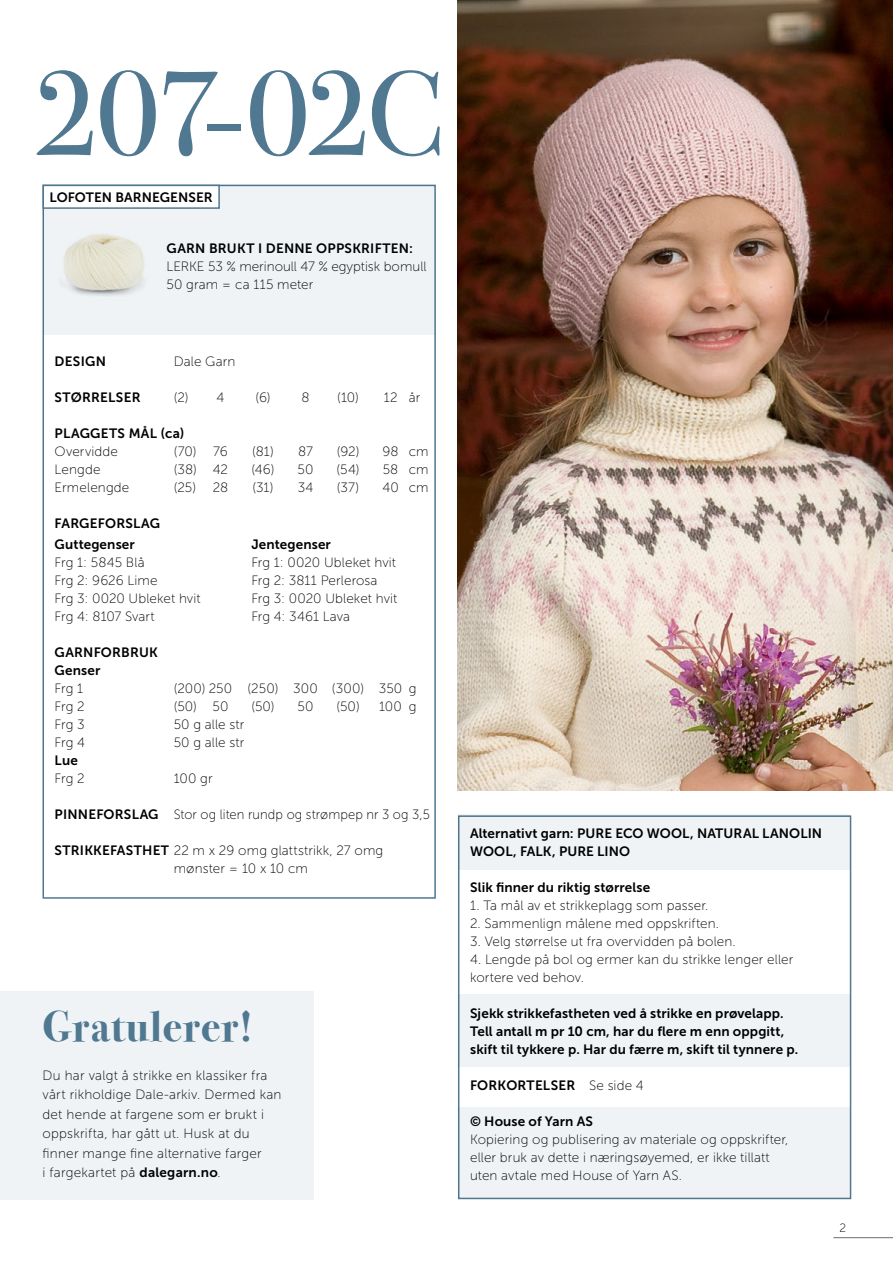
<style>
.page{position:relative;width:893px;height:1263px;background:#fff}
.page>*{position:absolute;margin:0;border:0;box-sizing:border-box;transform-origin:0 0}
.t1{font:120px "Bodoni Svty Two ITCTT";letter-spacing:-.03em;color:#517891}
.t2{font:700 43.5px "Bodoni Svty Two ITCTT";letter-spacing:.02em;color:#517891}
.INNHOLD{font:13.5px/18px "Museo Sans 100";letter-spacing:.01em;color:#000}
.INNHOLD-2{font:13.5px/18px "Museo Sans 700";letter-spacing:.01em;color:#000}
.INNHOLD_-_Midtstilt{font:13.5px "Museo Sans 100";letter-spacing:.02em;color:#000}
.INNHOLD-3{font:13.5px "Museo Sans 100";letter-spacing:.01em;color:#000;scale:.96 1}
.INNHOLD-_Opps{font:13.5px "Museo Sans 700";letter-spacing:.005em;color:#000}
.t3{font:12px "Museo Sans 100";color:#000}
.s1{font-family:"Museo Sans 700"}
.s2{font-family:"Museo Sans 100"}
</style>
<div class="page">
<hr style="left:833px;top:1237px;width:60px;height:1px;background:#6d6e71">
<img style="left:458px;top:0;width:435px;height:791px">
<div style="left:43px;top:185px;width:392px;height:149px;background:#eff3f6"></div>
<div style="left:43px;top:185px;width:176px;height:23px;background:#fff"></div>
<div style="left:43px;top:185px;width:177px;height:24px;border:2px solid #517891"></div>
<img style="left:63px;top:233px;width:82px;height:63px">
<div style="left:458px;top:994px;width:392px;height:72px;background:#eff3f6"></div>
<div style="left:458px;top:1107px;width:392px;height:91px;background:#eff3f6"></div>
<div style="left:458px;top:814px;width:392px;height:56px;background:#eff3f6"></div>
<div style="left:0;top:991px;width:313px;height:208px;background:#eff3f6"></div>
<p class="t1" style="left:34px;top:16px;width:413px">207-02C</p>
<p class="INNHOLD-_Opps" style="left:50px;top:190px;width:165px">LOFOTEN BARNEGENSER</p>
<p class="INNHOLD-2" style="left:167px;top:239px;width:248px">GARN BRUKT I DENNE OPPSKRIFTEN:</p>
<p class="INNHOLD" style="left:167px;top:258px;width:261px">LERKE 53 % merinoull 47 % egyptisk bomull</p>
<p class="INNHOLD" style="left:167px;top:276px;width:148px">50 gram = ca 115 meter</p>
<p class="INNHOLD-2" style="left:55px;top:353px;width:53px">DESIGN</p>
<p class="INNHOLD" style="left:174px;top:353px;width:63px">Dale Garn</p>
<p class="INNHOLD-2" style="left:55px;top:389px;width:87px">STØRRELSER</p>
<p class="INNHOLD" style="left:174px;top:389px;width:52px">(2) 4</p>
<p class="INNHOLD" style="left:255px;top:389px;width:56px">(6) 8</p>
<p class="INNHOLD" style="left:337px;top:389px;width:85px">(10) 12 år</p>
<p class="INNHOLD-2" style="left:55px;top:425px;width:132px">PLAGGETS MÅL (ca)</p>
<p class="INNHOLD" style="left:55px;top:443px;width:65px">Overvidde</p>
<p class="INNHOLD" style="left:174px;top:443px;width:56px">(70) 76</p>
<p class="INNHOLD" style="left:252px;top:443px;width:62px">(81) 87</p>
<p class="INNHOLD" style="left:337px;top:443px;width:93px">(92) 98 cm</p>
<p class="INNHOLD" style="left:55px;top:461px;width:47px">Lengde</p>
<p class="INNHOLD" style="left:174px;top:461px;width:56px">(38) 42</p>
<p class="INNHOLD" style="left:251px;top:461px;width:64px">(46) 50</p>
<p class="INNHOLD" style="left:336px;top:461px;width:93px">(54) 58 cm</p>
<p class="INNHOLD" style="left:55px;top:479px;width:76px">Ermelengde</p>
<p class="INNHOLD" style="left:174px;top:479px;width:56px">(25) 28</p>
<p class="INNHOLD" style="left:252px;top:479px;width:62px">(31) 34</p>
<p class="INNHOLD" style="left:337px;top:479px;width:93px">(37) 40 cm</p>
<p class="INNHOLD-2" style="left:55px;top:515px;width:107px">FARGEFORSLAG</p>
<p class="INNHOLD-2" style="left:55px;top:536px;width:82px">Guttegenser</p>
<p class="INNHOLD" style="left:55px;top:554px;width:91px">Frg 1: 5845 Blå</p>
<p class="INNHOLD" style="left:55px;top:572px;width:104px">Frg 2: 9626 Lime</p>
<p class="INNHOLD" style="left:55px;top:590px;width:147px">Frg 3: 0020 Ubleket hvit</p>
<p class="INNHOLD" style="left:55px;top:608px;width:102px">Frg 4: 8107 Svart</p>
<p class="INNHOLD-2" style="left:251px;top:536px;width:81px">Jentegenser</p>
<p class="INNHOLD" style="left:251px;top:554px;width:146px">Frg 1: 0020 Ubleket hvit</p>
<p class="INNHOLD" style="left:251px;top:572px;width:128px">Frg 2: 3811 Perlerosa</p>
<p class="INNHOLD" style="left:251px;top:590px;width:147px">Frg 3: 0020 Ubleket hvit</p>
<p class="INNHOLD" style="left:251px;top:608px;width:100px">Frg 4: 3461 Lava</p>
<p class="INNHOLD-2" style="left:55px;top:644px;width:105px">GARNFORBRUK</p>
<p class="INNHOLD-2" style="left:55px;top:662px;width:47px">Genser</p>
<p class="INNHOLD" style="left:55px;top:680px;width:30px">Frg 1</p>
<p class="INNHOLD" style="left:174px;top:680px;width:244px">(200) 250 (250) 300 (300) 350 g</p>
<p class="INNHOLD" style="left:55px;top:698px;width:32px">Frg 2</p>
<p class="INNHOLD" style="left:174px;top:698px;width:56px">(50) 50</p>
<p class="INNHOLD" style="left:251px;top:698px;width:64px">(50) 50</p>
<p class="INNHOLD" style="left:336px;top:698px;width:81px">(50) 100 g</p>
<p class="INNHOLD" style="left:55px;top:716px;width:32px">Frg 3</p>
<p class="INNHOLD" style="left:174px;top:716px;width:72px">50 g alle str</p>
<p class="INNHOLD" style="left:55px;top:734px;width:32px">Frg 4</p>
<p class="INNHOLD" style="left:174px;top:734px;width:72px">50 g alle str</p>
<p class="INNHOLD-2" style="left:55px;top:752px;width:25px">Lue</p>
<p class="INNHOLD" style="left:55px;top:770px;width:32px">Frg 2</p>
<p class="INNHOLD" style="left:174px;top:770px;width:40px">100 gr</p>
<p class="INNHOLD-3" style="left:55px;top:808px;width:393px"><span class="s1">PINNEFORSLAG</span> Stor og liten rundp og strømpep nr 3 og 3,5</p>
<p class="INNHOLD" style="left:174px;top:842px;width:211px;text-indent:-119px"><span class="s1">STRIKKEFASTHET</span> 22 m x 29 omg glattstrikk, 27 omg mønster = 10 x 10 cm</p>
<p class="t2" style="left:43px;top:990px;width:212px">Gratulerer!</p>
<p class="INNHOLD_-_Midtstilt" style="left:43px;top:1068px;width:226px">Du har valgt å strikke en klassiker fra</p>
<p class="INNHOLD_-_Midtstilt" style="left:43px;top:1087px;width:240px">vårt rikholdige Dale-arkiv. Dermed kan</p>
<p class="INNHOLD_-_Midtstilt" style="left:43px;top:1107px;width:223px">det hende at fargene som er brukt i</p>
<p class="INNHOLD_-_Midtstilt" style="left:43px;top:1126px;width:209px">oppskrifta, har gått ut. Husk at du</p>
<p class="INNHOLD_-_Midtstilt" style="left:43px;top:1146px;width:221px">finner mange fine alternative farger</p>
<p class="INNHOLD_-_Midtstilt" style="left:43px;top:1165px;width:180px">i fargekartet på <span class="s1">dalegarn.no</span>.</p>
<p class="INNHOLD-2" style="left:470px;top:824px;width:354px">Alternativt garn: PURE ECO WOOL, NATURAL LANOLIN<br>WOOL, FALK, PURE LINO</p>
<p class="INNHOLD-2" style="left:470px;top:878px;width:182px">Slik finner du riktig størrelse</p>
<p class="INNHOLD" style="left:470px;top:896px;width:240px">1. Ta mål av et strikkeplagg som passer.</p>
<p class="INNHOLD" style="left:470px;top:914px;width:250px">2. Sammenlign målene med oppskriften.</p>
<p class="INNHOLD" style="left:470px;top:932px;width:267px">3. Velg størrelse ut fra overvidden på bolen.</p>
<p class="INNHOLD" style="left:470px;top:950px;width:325px">4. Lengde på bol og ermer kan du strikke lenger eller</p>
<p class="INNHOLD" style="left:470px;top:968px;width:115px">kortere ved behov.</p>
<p class="INNHOLD-2" style="left:470px;top:1004px;width:315px">Sjekk strikkefastheten ved å strikke en prøvelapp.</p>
<p class="INNHOLD-2" style="left:470px;top:1022px;width:316px">Tell antall m pr 10 cm, har du flere m enn oppgitt,</p>
<p class="INNHOLD-2" style="left:470px;top:1040px;width:330px">skift til tykkere p. Har du færre m, skift til tynnere p.</p>
<p class="INNHOLD-2" style="left:470px;top:1076px;width:175px">FORKORTELSER <span class="s2">Se side 4</span></p>
<p class="INNHOLD-2" style="left:470px;top:1112px;width:124px">© House of Yarn AS</p>
<p class="INNHOLD" style="left:470px;top:1130px;width:320px">Kopiering og publisering av materiale og oppskrifter,</p>
<p class="INNHOLD" style="left:470px;top:1148px;width:301px">eller bruk av dette i næringsøyemed, er ikke tillatt</p>
<p class="INNHOLD" style="left:470px;top:1166px;width:214px">uten avtale med House of Yarn AS.</p>
<p class="t3" style="left:839px;top:1221px;width:8px">2</p>
</div>
